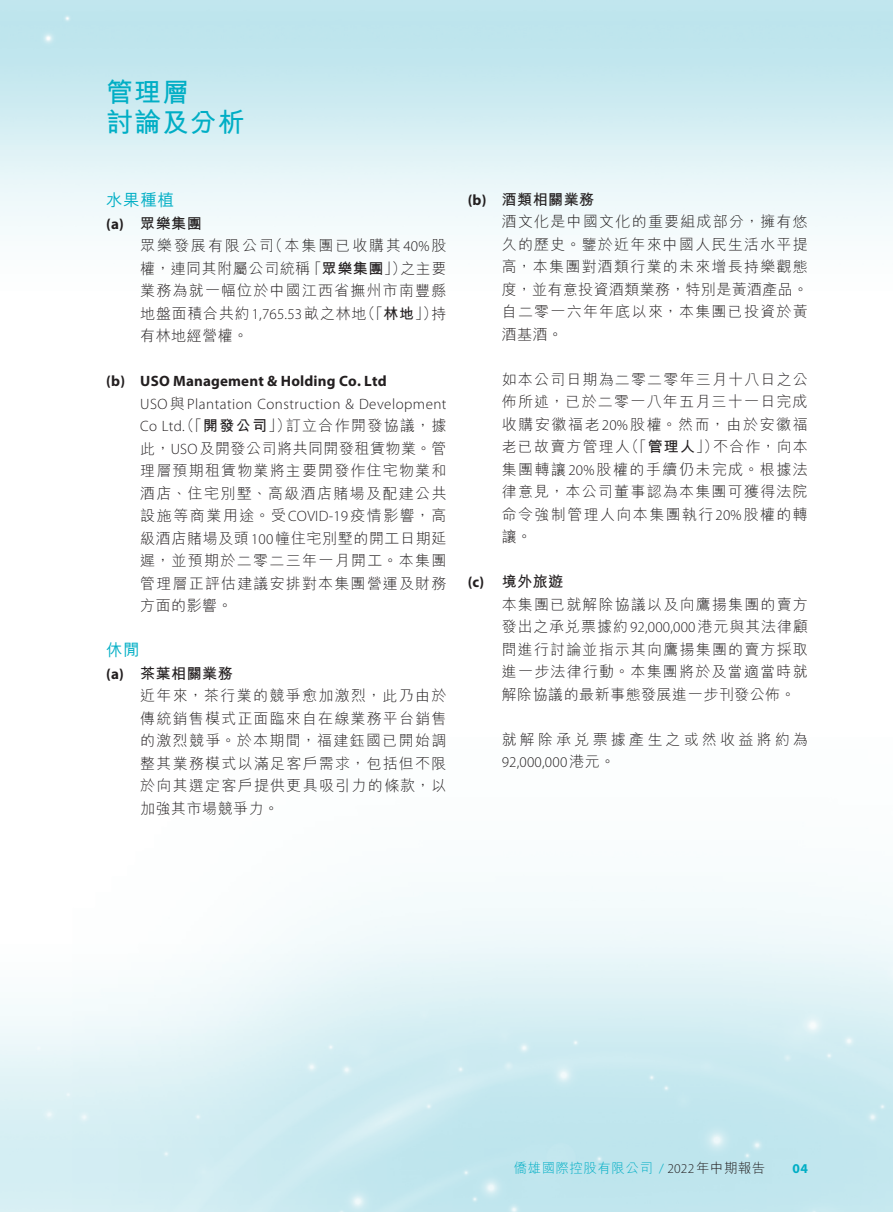
<style>
.page{position:relative;width:893px;height:1212px;background:#fff}
.page>*{position:absolute;margin:0;border:0;box-sizing:border-box;transform-origin:0 0}
.t1{font:700 27px "M Hei HK";letter-spacing:.03em;color:#00aec5}
._02_H2{font:500 16.5px "M Hei HK";letter-spacing:.03em;color:#00aec5}
._00_txt{font:300 15px/22.5px "M Hei HK";letter-spacing:.085em;color:#231f20;text-align:justify}
._00_txt-2{font:300 15px/22.5px "Myriad Pro";letter-spacing:.03em;color:#231f20;text-align:right}
._03_H3{font:700 15px "Myriad Pro";letter-spacing:.01em;color:#231f20}
._00_txt-3{font:300 15px/22.5px "M Hei HK";letter-spacing:.215em;color:#231f20}
._00_txt-4{font:300 15px/22.5px "M Hei HK";letter-spacing:.05em;color:#231f20}
._03_H3-2{font:700 15px "M Hei HK";letter-spacing:.03em;color:#231f20}
._00_txt-5{font:300 15px "M Hei HK";letter-spacing:.13em;color:#231f20}
._00_txt-6{font:300 15px "M Hei HK";letter-spacing:.035em;color:#231f20}
._00_txt-7{font:700 15px "M Hei HK";color:#231f20}
.t2{font:300 13.5px "M Hei HK";letter-spacing:.035em;color:#231f20}
.t3{font:300 13.5px "M Hei HK";letter-spacing:.035em;color:#00aec5}
.t4{font:700 13.5px "Myriad Pro";color:#00aec5}
.s1{font-family:"Myriad Pro"}
.s2{font-weight:300}
.s3{font-weight:700}
.s4{font-family:"M Hei HK"}
.s5{font-family:"Myriad Pro";color:#00aec5}
</style>
<div class="page">
<p class="t1" style="left:106px;top:72px;width:84px">管理層</p>
<p class="t1" style="left:106px;top:102px;width:140px">討論及分析</p>
<p class="_02_H2" style="left:106px;top:188px;width:69px">水果種植</p>
<p class="_03_H3-2" style="left:140px;top:212px;width:63px">眾樂集團</p>
<p class="_03_H3" style="left:106px;top:214px;width:19px">)a(</p>
<p class="_03_H3" style="left:106px;top:371px;width:20px">b( )</p>
<p class="_00_txt-5" style="left:268px;top:238px;width:180px">（本集團已收購其<span class="s1">40%</span>股</p>
<p class="_00_txt-5" style="left:140px;top:238px;width:135px">眾樂發展有限公司</p>
<p class="_00_txt-7" style="left:307px;top:257px;width:101px"><span class="s2">「</span>眾樂集團<span class="s2">」）</span></p>
<p class="_00_txt-6" style="left:140px;top:260px;width:171px">權，連同其附屬公司統稱</p>
<p class="_00_txt" style="left:140px;top:279px;width:308px">業務為就一幅位於中國江西省撫州市南豐縣</p>
<p class="_00_txt" style="left:431px;top:302px;width:16px">持</p>
<p class="_00_txt" style="left:400px;top:257px;width:48px">之主要</p>
<p class="_00_txt" style="left:360px;top:302px;width:78px">（「<span class="s3">林地</span>」）</p>
<p class="_00_txt-4" style="left:140px;top:302px;width:228px">地盤面積合共約<span class="s1">1,765.53</span>畝之林地有林地經營權。</p>
<p class="_03_H3" style="left:140px;top:371px;width:248px">USO Management &amp; Holding Co. Ltd</p>
<p class="_00_txt-2" style="left:140px;top:392px;width:308px">USO<span class="s4">與</span>Plantation Construction &amp; Development<span class="s4">訂立合作開發協議，據</span></p>
<p class="_00_txt" style="left:179px;top:414px;width:113px">「<span class="s1">.</span> （<span class="s3">開發公司</span>」）</p>
<p class="_00_txt" style="left:140px;top:414px;width:308px;text-align:left"><span class="s1">Co Ltd<br></span>此，<span class="s1">USO</span>及開發公司將共同開發租賃物業。管理層預期租賃物業將主要開發作住宅物業和酒店、住宅別墅、高級酒店賭場及配建公共設施等商業用途。受<span class="s1">COVID-19</span>疫情影響，高級酒店賭場及頭<span class="s1">100</span>幢住宅別墅的開工日期延遲，並預期於二零二三年一月開工。本集團管理層正評估建議安排對本集團營運及財務方面的影響。</p>
<p class="_02_H2" style="left:106px;top:638px;width:35px">休閒</p>
<p class="_03_H3" style="left:106px;top:664px;width:19px">)a(</p>
<p class="_03_H3-2" style="left:140px;top:662px;width:94px">茶葉相關業務</p>
<p class="_00_txt" style="left:140px;top:684px;width:308px">近年來，茶行業的競爭愈加激烈，此乃由於傳統銷售模式正面臨來自在線業務平台銷售的激烈競爭。於本期間，福建鈺國已開始調整其業務模式以滿足客戶需求，包括但不限於向其選定客戶提供更具吸引力的條款，以加強其市場競爭力。</p>
<p class="_03_H3" style="left:468px;top:190px;width:20px">b( )</p>
<p class="_03_H3" style="left:468px;top:572px;width:18px">)c(</p>
<p class="_03_H3-2" style="left:502px;top:188px;width:94px">酒類相關業務</p>
<p class="_00_txt" style="left:502px;top:210px;width:308px">酒文化是中國文化的重要組成部分，擁有悠久的歷史。鑒於近年來中國人民生活水平提高，本集團對酒類行業的未來增長持樂觀態度，並有意投資酒類業務，特別是黃酒產品。自二零一六年年底以來，本集團已投資於黃酒基酒。</p>
<p class="_00_txt" style="left:502px;top:368px;width:308px;text-align:right">如本公司日期為二零二零年三月十八日之公佈所述，已於二零一八年五月三十一日完成收購安徽福老<span class="s1">20%</span>股權。然而，由於安徽福不合作，向本</p>
<p class="_00_txt" style="left:624px;top:435px;width:96px">（「<span class="s3">管理人</span>」）</p>
<p class="_00_txt" style="left:502px;top:435px;width:308px;text-align:left">老已故賣方管理人<br>集團轉讓<span class="s1">20%</span>股權的手續仍未完成。根據法律意見，本公司董事認為本集團可獲得法院命令強制管理人向本集團執行<span class="s1">20%</span>股權的轉讓。</p>
<p class="_03_H3-2" style="left:502px;top:571px;width:63px">境外旅遊</p>
<p class="_00_txt" style="left:502px;top:593px;width:308px">本集團已就解除協議以及向鷹揚集團的賣方發出之承兌票據約<span class="s1">92,000,000</span>港元與其法律顧問進行討論並指示其向鷹揚集團的賣方採取進一步法律行動。本集團將於及當適當時就解除協議的最新事態發展進一步刊發公佈。</p>
<p class="_00_txt-3" style="left:502px;top:728px;width:308px">就解除承兌票據產生之或然收益將約為<br><span class="s1">92,000,000</span>港元。</p>
<p class="t3" style="left:514px;top:1161px;width:141px">僑雄國際控股有限公司</p>
<p class="t2" style="left:659px;top:1161px;width:108px"><span class="s5">/</span> <span class="s1">2022</span>年中期報告</p>
<p class="t4" style="left:793px;top:1159px;width:17px">04</p>
</div>
